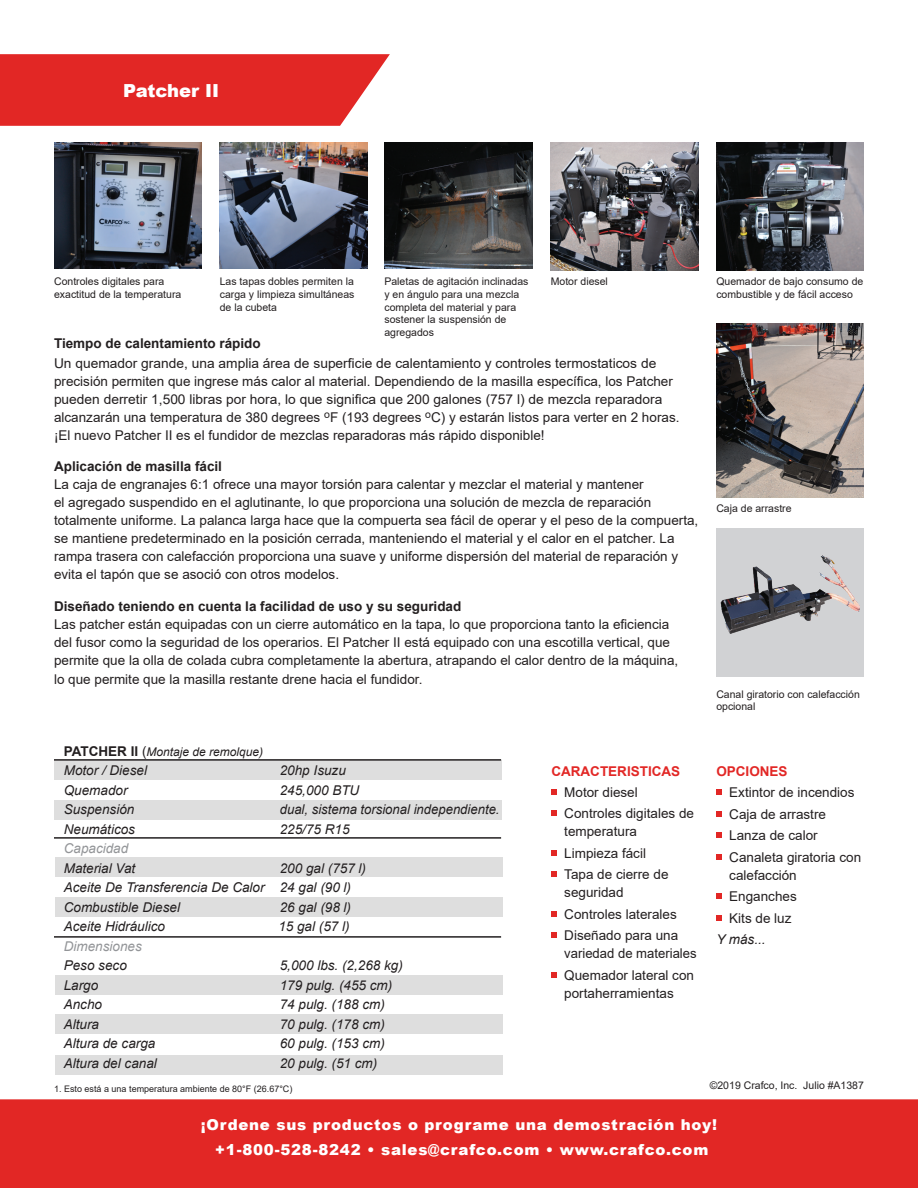
<style>
.page{position:relative;width:918px;height:1188px;background:#fff}
.page>*{position:absolute;margin:0;border:0;box-sizing:border-box;transform-origin:0 0}
.t1{font:900 18px "Arial";color:#fff}
.t2{font:900 15px/25.5px "Arial";letter-spacing:.05em;color:#fff;text-align:center}
.t3{font:13.5px/18px "Arial";color:#231f20}
.t4{font:italic 13.5px/19.5px "Arial";color:#231f20}
.t5{font:700 13.5px "Arial";color:#231f20}
.t6{font:700 13.5px "Arial";color:#e22725}
.t7{font:italic 13.5px "Arial";color:#939598}
.t8{font:italic 12px "Arial";color:#231f20}
.t9{font:10.5px/12.6px "Arial";color:#231f20}
.t10{font:9px "Arial";color:#231f20}
.s1{font-weight:700;font-style:normal;font-size:13.5px}
.s2{font-style:normal;font-size:13.5px}
.s3{font-family:"Arial Narrow"}
</style>
<div class="page">
<div style="left:716px;top:528px;width:148px;height:149px;background:#d1d2d4"></div>
<svg style="left:0;top:54px;width:390px;height:72px;background:#e33533"></svg>
<div style="left:0;top:1099px;width:918px;height:89px;background:#e22725"></div>
<div style="left:54px;top:761px;width:447px;height:19px;background:#dedede"></div>
<div style="left:54px;top:800px;width:447px;height:20px;background:#dedede"></div>
<div style="left:56px;top:857px;width:447px;height:20px;background:#dedede"></div>
<div style="left:56px;top:897px;width:447px;height:19px;background:#dedede"></div>
<div style="left:56px;top:975px;width:447px;height:20px;background:#dedede"></div>
<div style="left:56px;top:1014px;width:447px;height:20px;background:#dedede"></div>
<div style="left:56px;top:1055px;width:447px;height:19px;background:#dedede"></div>
<hr style="left:54px;top:759px;width:447px;height:2px;background:#231f20">
<svg style="left:551px;top:789px;width:6px;height:6px"></svg>
<svg style="left:551px;top:811px;width:6px;height:5px"></svg>
<svg style="left:551px;top:850px;width:6px;height:6px"></svg>
<svg style="left:551px;top:872px;width:6px;height:5px"></svg>
<svg style="left:551px;top:911px;width:6px;height:6px"></svg>
<svg style="left:551px;top:933px;width:6px;height:5px"></svg>
<svg style="left:551px;top:972px;width:6px;height:6px"></svg>
<img style="left:220px;top:143px;width:147px;height:125px">
<img style="left:384px;top:143px;width:149px;height:125px">
<img style="left:54px;top:143px;width:148px;height:125px">
<img style="left:551px;top:143px;width:147px;height:127px">
<img style="left:716px;top:143px;width:148px;height:127px">
<img style="left:716px;top:324px;width:148px;height:174px">
<img style="left:720px;top:555px;width:140px;height:78px">
<hr style="left:54px;top:837px;width:447px;height:2px;background:#231f20">
<hr style="left:54px;top:936px;width:447px;height:2px;background:#231f20">
<svg style="left:716px;top:790px;width:6px;height:5px"></svg>
<svg style="left:716px;top:811px;width:6px;height:6px"></svg>
<svg style="left:716px;top:833px;width:6px;height:5px"></svg>
<svg style="left:716px;top:854px;width:6px;height:6px"></svg>
<svg style="left:716px;top:894px;width:6px;height:5px"></svg>
<svg style="left:716px;top:915px;width:6px;height:6px"></svg>
<h1 class="t1" style="left:123px;top:78px;width:98px">Patcher II</h1>
<p class="t9" style="left:54px;top:275px;width:129px">Controles digitales para exactitud de la temperatura</p>
<p class="t9" style="left:220px;top:275px;width:136px;text-align:justify">Las tapas dobles permiten la carga y limpieza simultáneas de la cubeta</p>
<p class="t9" style="left:384px;top:275px;width:146px">Paletas de agitación inclinadas y en ángulo para una mezcla completa del material y para sostener la suspensión de agregados</p>
<p class="t9" style="left:551px;top:275px;width:59px">Motor diesel</p>
<p class="t9" style="left:716px;top:275px;width:149px">Quemador de bajo consumo de combustible y de fácil acceso</p>
<p class="t5" style="left:54px;top:334px;width:208px">Tiempo de calentamiento rápido</p>
<p class="t3" style="left:54px;top:354px;width:627px">Un quemador grande, una amplia área de superficie de calentamiento y controles termostaticos de precisión permiten que ingrese más calor al material. Dependiendo de la masilla específica, los Patcher pueden derretir 1,500 libras por hora, lo que significa que 200 galones (757 l) de mezcla reparadora alcanzarán una temperatura de 380 degrees <sup>o</sup>F (193 degrees <sup>o</sup>C) y estarán listos para verter en 2 horas. ¡El nuevo Patcher II es el fundidor de mezclas reparadoras más rápido disponible!</p>
<p class="t5" style="left:54px;top:457px;width:170px">Aplicación de masilla fácil</p>
<p class="t3" style="left:54px;top:476px;width:646px">La caja de engranajes 6:1 ofrece una mayor torsión para calentar y mezclar el material y mantener<br>el agregado suspendido en el aglutinante, lo que proporciona una solución de mezcla de reparación totalmente uniforme. La palanca larga hace que la compuerta sea fácil de operar y el peso de la compuerta, se mantiene predeterminado en la posición cerrada, manteniendo el material y el calor en el patcher. La rampa trasera con calefacción proporciona una suave y uniforme dispersión del material de reparación y evita el tapón que se asoció con otros modelos.</p>
<p class="t5" style="left:54px;top:597px;width:409px">Diseñado teniendo en cuenta la facilidad de uso y su seguridad</p>
<p class="t3" style="left:54px;top:615px;width:626px">Las patcher están equipadas con un cierre automático en la tapa, lo que proporciona tanto la eficiencia del fusor como la seguridad de los operarios. El Patcher II está equipado con una escotilla vertical, que permite que la olla de colada cubra completamente la abertura, atrapando el calor dentro de la máquina,</p>
<p class="t3" style="left:54px;top:671px;width:370px">lo que permite que la masilla restante drene hacia el fundidor.</p>
<p class="t9" style="left:716px;top:502px;width:77px">Caja de arrastre</p>
<p class="t8" style="left:64px;top:744px;width:201px"><span class="s1">PATCHER II</span> <span class="s2">(</span>Montaje de remolque)</p>
<p class="t4" style="left:64px;top:761px;width:85px">Motor / Diesel</p>
<p class="t4" style="left:280px;top:761px;width:68px">20hp Isuzu</p>
<p class="t4" style="left:64px;top:781px;width:65px">Quemador</p>
<p class="t4" style="left:280px;top:781px;width:81px">245,000 BTU</p>
<p class="t4" style="left:64px;top:800px;width:72px">Suspensión</p>
<p class="t4" style="left:280px;top:800px;width:221px">dual, sistema torsional independiente.</p>
<p class="t4" style="left:64px;top:820px;width:73px">Neumáticos</p>
<p class="t4" style="left:280px;top:820px;width:71px">225/75 R15</p>
<p class="t7" style="left:64px;top:840px;width:66px">Capacidad</p>
<p class="t4" style="left:64px;top:859px;width:73px">Material Vat</p>
<p class="t4" style="left:64px;top:859px;width:304px;text-indent:216px">200 gal (757 l)<br>Aceite De Transferencia De Calor 24 gal (90 l)<br>Combustible Diesel</p>
<p class="t4" style="left:280px;top:897px;width:73px">26 gal (98 l)</p>
<p class="t4" style="left:64px;top:917px;width:103px">Aceite Hidráulico</p>
<p class="t4" style="left:278px;top:917px;width:73px">15 gal (57 l)</p>
<p class="t7" style="left:64px;top:937px;width:80px">Dimensiones</p>
<p class="t4" style="left:64px;top:956px;width:65px">Peso seco</p>
<p class="t4" style="left:280px;top:956px;width:125px">5,000 lbs. (2,268 kg)</p>
<p class="t4" style="left:64px;top:975px;width:36px">Largo</p>
<p class="t4" style="left:280px;top:975px;width:114px">179 pulg. (455 cm)</p>
<p class="t4" style="left:64px;top:995px;width:40px">Ancho</p>
<p class="t4" style="left:280px;top:995px;width:107px">74 pulg. (188 cm)</p>
<p class="t4" style="left:64px;top:1014px;width:37px">Altura</p>
<p class="t4" style="left:280px;top:1014px;width:107px">70 pulg. (178 cm)</p>
<p class="t4" style="left:64px;top:1034px;width:93px">Altura de carga</p>
<p class="t4" style="left:280px;top:1034px;width:107px">60 pulg. (153 cm)</p>
<p class="t4" style="left:64px;top:1053px;width:95px">Altura del canal</p>
<p class="t4" style="left:280px;top:1053px;width:99px">20 pulg. (51 cm)</p>
<p class="t9" style="left:716px;top:688px;width:145px">Canal giratorio con calefacción opcional</p>
<p class="t6" style="left:551px;top:762px;width:130px">CARACTERISTICAS</p>
<p class="t3" style="left:564px;top:781px;width:131px;line-height:21.5px">Motor diesel<br>Controles digitales de</p>
<p class="t3" style="left:564px;top:821px;width:106px;line-height:21.5px">temperatura<br>Limpieza fácil<br>Tapa de cierre de</p>
<p class="t3" style="left:564px;top:882px;width:116px;line-height:21.5px">seguridad<br>Controles laterales<br>Diseñado para una</p>
<p class="t3" style="left:564px;top:943px;width:134px;line-height:21.5px">variedad de materiales<br>Quemador lateral con</p>
<p class="t3" style="left:564px;top:984px;width:111px">portaherramientas</p>
<p class="t6" style="left:716px;top:762px;width:73px">OPCIONES</p>
<p class="t3" style="left:729px;top:782px;width:134px;line-height:21.5px">Extintor de incendios<br>Caja de arrastre<br>Lanza de calor<br>Canaleta giratoria con</p>
<p class="t3" style="left:729px;top:864px;width:69px;line-height:21.5px;text-align:justify">calefacción Enganches Kits de luz</p>
<p class="t4" style="left:716px;top:930px;width:51px">Y más...</p>
<p class="t9" style="left:710px;top:1079px;width:156px">©2019 Crafco, Inc. Julio #A1387</p>
<p class="t2" style="left:201px;top:1111px;width:518px">¡Ordene sus productos o programe una demostración hoy! +1-800-528-8242 • sales@crafco.com • www.crafco.com</p>
<p class="t10" style="left:54px;top:1082px;width:240px">1. Esto está a una temperatura ambiente de 80<span class="s3">°</span>F (26.67<span class="s3">°</span>C)</p>
</div>
